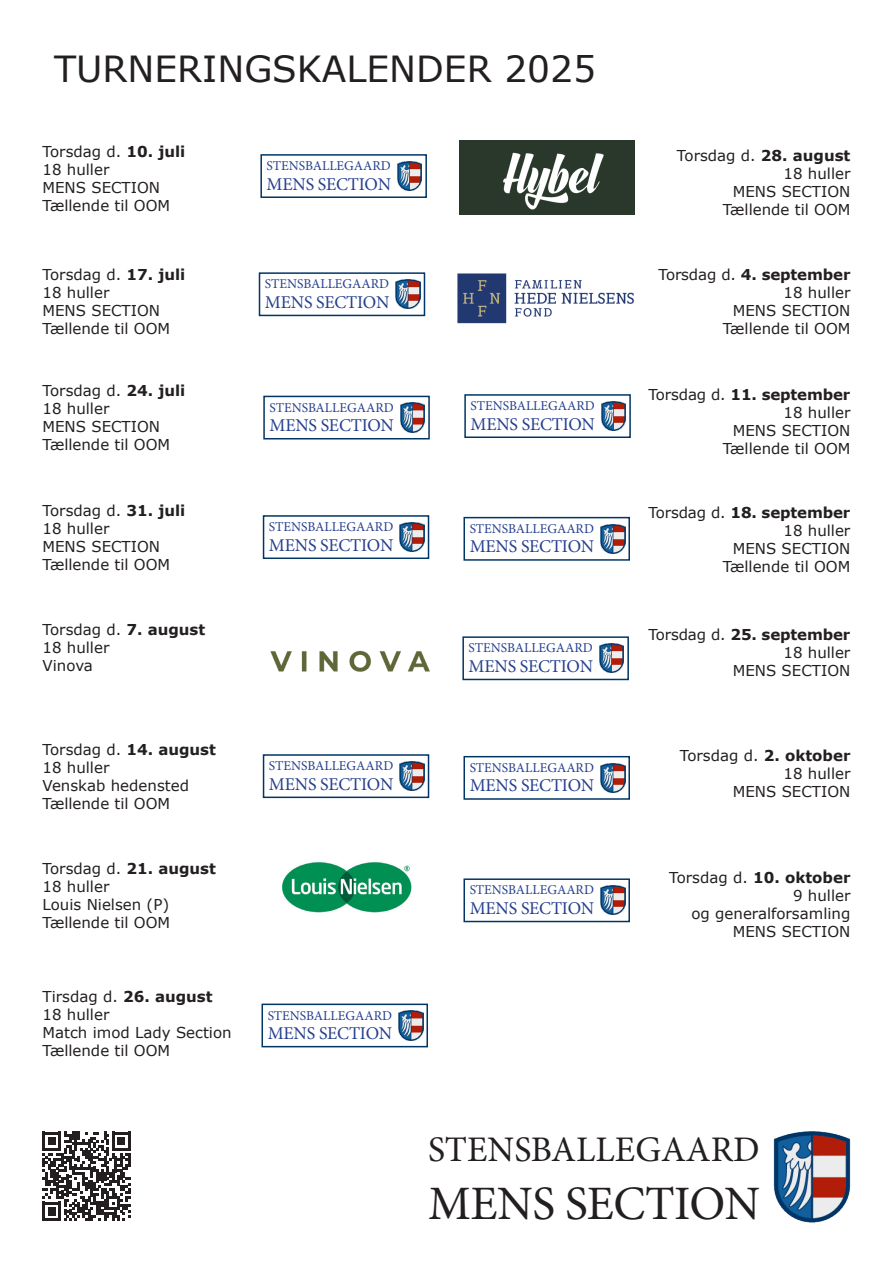
<style>
.page{position:relative;width:893px;height:1263px;background:#fff}
.page>*{position:absolute;margin:0;border:0;box-sizing:border-box;transform-origin:0 0}
.t1{font:48px "Minion Pro";letter-spacing:-.01em;color:#231f20}
.t2{font:36px "Verdana";color:#231f20}
.t3{font:36px "Minion Pro";color:#231f20}
.t4{font:18px "Minion Pro";letter-spacing:-.01em;color:#253f8e}
.t5{font:15px "Verdana";color:#231f20}
.t6{font:700 15px "Verdana";letter-spacing:-.01em;color:#231f20}
.t7{font:13.5px "Minion Pro";color:#253f8e}
.s1{font-weight:700}
.s2{font-weight:400}
</style>
<div class="page">
<svg style="left:43px;top:1132px;width:87px;height:88px"></svg>
<img style="left:774px;top:1131px;width:76px;height:92px">
<div style="left:263px;top:396px;width:167px;height:43px;background:#fff;border:2px solid #003565"></div>
<img style="left:400px;top:403px;width:25px;height:29px">
<div style="left:263px;top:515px;width:166px;height:44px;background:#fff;border:2px solid #003565"></div>
<img style="left:400px;top:522px;width:24px;height:30px">
<div style="left:463px;top:517px;width:167px;height:44px;background:#fff;border:2px solid #003565"></div>
<img style="left:600px;top:524px;width:25px;height:29px">
<div style="left:263px;top:754px;width:166px;height:44px;background:#fff;border:2px solid #003565"></div>
<img style="left:400px;top:761px;width:24px;height:30px">
<div style="left:464px;top:394px;width:167px;height:44px;background:#fff;border:2px solid #003565"></div>
<img style="left:601px;top:401px;width:25px;height:30px">
<div style="left:462px;top:636px;width:167px;height:44px;background:#fff;border:2px solid #003565"></div>
<img style="left:599px;top:643px;width:25px;height:30px">
<div style="left:463px;top:756px;width:167px;height:44px;background:#fff;border:2px solid #003565"></div>
<img style="left:600px;top:763px;width:25px;height:29px">
<div style="left:259px;top:272px;width:166px;height:44px;background:#fff;border:2px solid #003565"></div>
<img style="left:396px;top:280px;width:24px;height:29px">
<img style="left:282px;top:862px;width:130px;height:51px">
<img style="left:459px;top:140px;width:175px;height:75px">
<div style="left:260px;top:154px;width:167px;height:44px;background:#fff;border:2px solid #003565"></div>
<img style="left:397px;top:161px;width:25px;height:30px">
<div style="left:261px;top:1003px;width:167px;height:44px;background:#fff;border:2px solid #003565"></div>
<img style="left:399px;top:1011px;width:24px;height:29px">
<div style="left:463px;top:878px;width:167px;height:44px;background:#fff;border:2px solid #003565"></div>
<img style="left:600px;top:886px;width:25px;height:29px">
<img style="left:270px;top:650px;width:160px;height:22px">
<img style="left:457px;top:273px;width:177px;height:51px">
<p class="t2" style="left:54px;top:46px;width:543px">TURNERINGSKALENDER 2025</p>
<p class="t5" style="left:43px;top:142px;width:144px">Torsdag d. <span class="s1">10. juli</span></p>
<p class="t5" style="left:43px;top:160px;width:68px">18 huller</p>
<p class="t5" style="left:43px;top:178px;width:119px">MENS SECTION</p>
<p class="t5" style="left:43px;top:196px;width:129px">Tællende til OOM</p>
<p class="t5" style="left:43px;top:265px;width:144px">Torsdag d. <span class="s1">17. juli</span></p>
<p class="t5" style="left:43px;top:283px;width:68px">18 huller</p>
<p class="t5" style="left:43px;top:301px;width:119px">MENS SECTION</p>
<p class="t5" style="left:43px;top:319px;width:129px">Tællende til OOM</p>
<p class="t5" style="left:43px;top:381px;width:144px">Torsdag d. <span class="s1">24. juli</span></p>
<p class="t5" style="left:43px;top:399px;width:68px">18 huller</p>
<p class="t5" style="left:43px;top:417px;width:119px">MENS SECTION</p>
<p class="t5" style="left:43px;top:435px;width:129px">Tællende til OOM</p>
<p class="t5" style="left:43px;top:501px;width:144px">Torsdag d. <span class="s1">31. juli</span></p>
<p class="t5" style="left:43px;top:519px;width:68px">18 huller</p>
<p class="t5" style="left:43px;top:537px;width:119px">MENS SECTION</p>
<p class="t5" style="left:43px;top:555px;width:129px">Tællende til OOM</p>
<p class="t5" style="left:43px;top:620px;width:164px">Torsdag d. <span class="s1">7. august</span></p>
<p class="t5" style="left:43px;top:638px;width:68px">18 huller</p>
<p class="t5" style="left:43px;top:656px;width:52px">Vinova</p>
<p class="t5" style="left:43px;top:740px;width:175px">Torsdag d. <span class="s1">14. august</span></p>
<p class="t5" style="left:43px;top:758px;width:68px">18 huller</p>
<p class="t5" style="left:43px;top:776px;width:148px">Venskab hedensted</p>
<p class="t5" style="left:43px;top:794px;width:129px">Tællende til OOM</p>
<p class="t5" style="left:43px;top:859px;width:175px">Torsdag d. <span class="s1">21. august</span></p>
<p class="t5" style="left:43px;top:877px;width:68px">18 huller</p>
<p class="t5" style="left:43px;top:895px;width:128px">Louis Nielsen (P)</p>
<p class="t5" style="left:43px;top:913px;width:129px">Tællende til OOM</p>
<p class="t5" style="left:43px;top:987px;width:172px">Tirsdag d. <span class="s1">26. august</span></p>
<p class="t5" style="left:43px;top:1005px;width:68px">18 huller</p>
<p class="t5" style="left:43px;top:1023px;width:191px">Match imod Lady Section</p>
<p class="t5" style="left:43px;top:1041px;width:129px">Tællende til OOM</p>
<p class="t7" style="left:267px;top:157px;width:126px">STENSBALLEGAARD</p>
<p class="t4" style="left:267px;top:172px;width:126px">MENS SECTION</p>
<p class="t7" style="left:265px;top:275px;width:126px">STENSBALLEGAARD</p>
<p class="t4" style="left:265px;top:290px;width:126px">MENS SECTION</p>
<p class="t7" style="left:269px;top:398px;width:126px">STENSBALLEGAARD</p>
<p class="t4" style="left:269px;top:413px;width:126px">MENS SECTION</p>
<p class="t7" style="left:269px;top:518px;width:126px">STENSBALLEGAARD</p>
<p class="t4" style="left:269px;top:533px;width:126px">MENS SECTION</p>
<p class="t7" style="left:269px;top:757px;width:126px">STENSBALLEGAARD</p>
<p class="t4" style="left:269px;top:772px;width:126px">MENS SECTION</p>
<p class="t7" style="left:268px;top:1006px;width:126px">STENSBALLEGAARD</p>
<p class="t4" style="left:268px;top:1021px;width:126px">MENS SECTION</p>
<p class="t7" style="left:470px;top:397px;width:126px">STENSBALLEGAARD</p>
<p class="t4" style="left:470px;top:412px;width:126px">MENS SECTION</p>
<p class="t7" style="left:470px;top:519px;width:126px">STENSBALLEGAARD</p>
<p class="t4" style="left:470px;top:535px;width:126px">MENS SECTION</p>
<p class="t7" style="left:469px;top:639px;width:126px">STENSBALLEGAARD</p>
<p class="t4" style="left:469px;top:654px;width:126px">MENS SECTION</p>
<p class="t7" style="left:470px;top:758px;width:126px">STENSBALLEGAARD</p>
<p class="t4" style="left:470px;top:774px;width:126px">MENS SECTION</p>
<p class="t7" style="left:470px;top:881px;width:126px">STENSBALLEGAARD</p>
<p class="t4" style="left:470px;top:896px;width:126px">MENS SECTION</p>
<p class="t5" style="left:677px;top:146px;width:175px">Torsdag d. <span class="s1">28. august</span></p>
<p class="t5" style="left:783px;top:164px;width:68px">18 huller</p>
<p class="t5" style="left:733px;top:182px;width:119px">MENS SECTION</p>
<p class="t5" style="left:723px;top:200px;width:129px">Tællende til OOM</p>
<p class="t6" style="left:659px;top:265px;width:193px"><span class="s2">Torsdag d.</span> 4. september</p>
<p class="t5" style="left:783px;top:283px;width:68px">18 huller</p>
<p class="t5" style="left:733px;top:301px;width:119px">MENS SECTION</p>
<p class="t5" style="left:723px;top:319px;width:129px">Tællende til OOM</p>
<p class="t6" style="left:648px;top:384px;width:203px"><span class="s2">Torsdag d.</span> 11. september</p>
<p class="t5" style="left:783px;top:402px;width:68px">18 huller</p>
<p class="t5" style="left:733px;top:420px;width:119px">MENS SECTION</p>
<p class="t5" style="left:723px;top:438px;width:129px">Tællende til OOM</p>
<p class="t6" style="left:648px;top:502px;width:203px"><span class="s2">Torsdag d.</span> 18. september</p>
<p class="t5" style="left:783px;top:520px;width:68px">18 huller</p>
<p class="t5" style="left:733px;top:538px;width:119px">MENS SECTION</p>
<p class="t5" style="left:723px;top:556px;width:129px">Tællende til OOM</p>
<p class="t6" style="left:648px;top:625px;width:203px"><span class="s2">Torsdag d.</span> 25. september</p>
<p class="t5" style="left:783px;top:643px;width:68px">18 huller</p>
<p class="t5" style="left:733px;top:661px;width:119px">MENS SECTION</p>
<p class="t5" style="left:680px;top:746px;width:172px">Torsdag d. <span class="s1">2. oktober</span></p>
<p class="t5" style="left:783px;top:764px;width:68px">18 huller</p>
<p class="t5" style="left:733px;top:782px;width:119px">MENS SECTION</p>
<p class="t6" style="left:669px;top:868px;width:183px"><span class="s2">Torsdag d.</span> 10. oktober</p>
<p class="t5" style="left:793px;top:886px;width:59px">9 huller</p>
<p class="t5" style="left:691px;top:904px;width:160px">og generalforsamling</p>
<p class="t5" style="left:733px;top:922px;width:119px">MENS SECTION</p>
<p class="t3" style="left:428px;top:1125px;width:333px">STENSBALLEGAARD</p>
<p class="t1" style="left:428px;top:1172px;width:333px">MENS SECTION</p>
</div>
